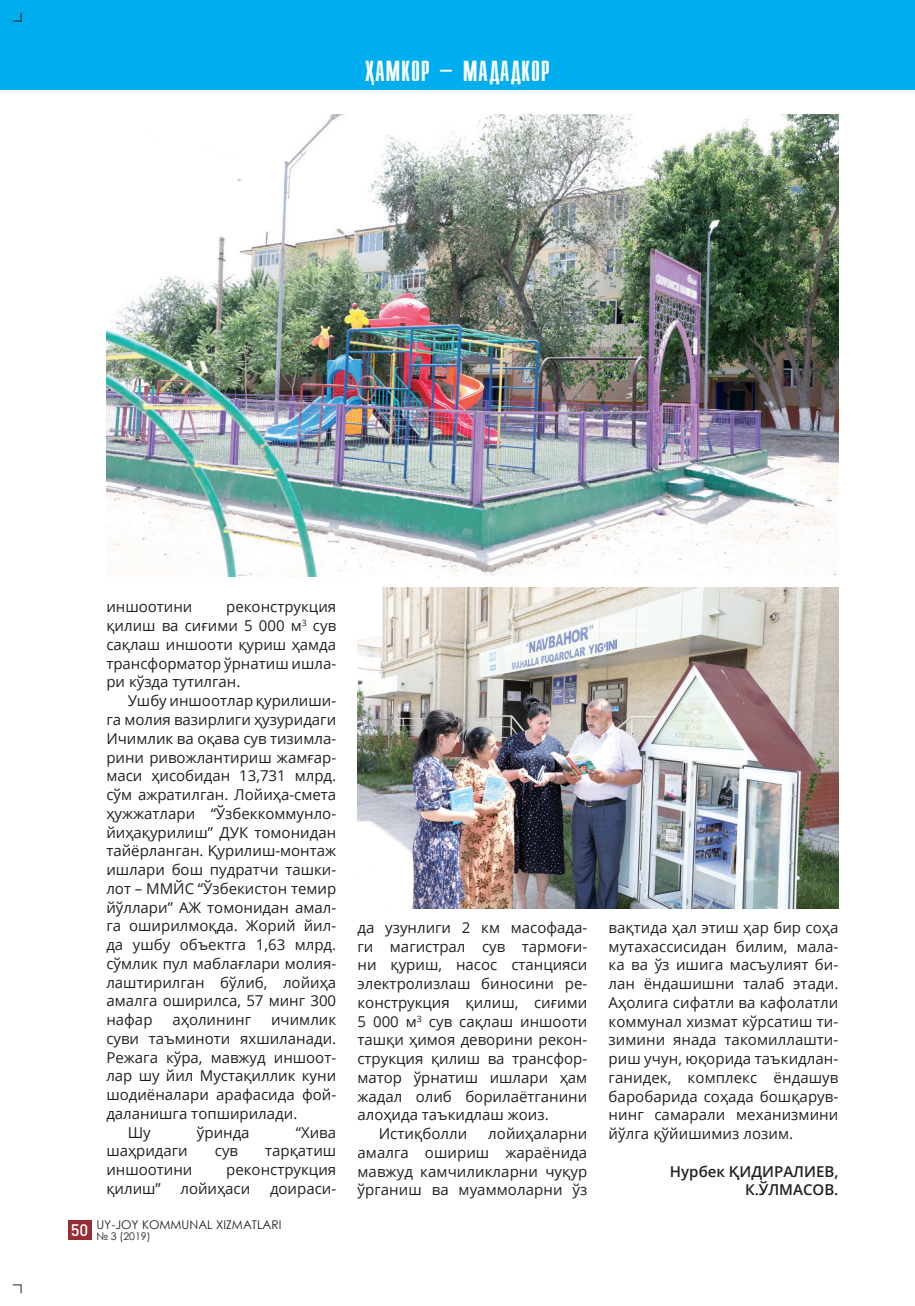
<style>
.page{position:relative;width:915px;height:1306px;background:#fff}
.page>*{position:absolute;margin:0;border:0;box-sizing:border-box;transform-origin:0 0}
.Rubrika{font:24px "Virtec Compact Uz";letter-spacing:.025em;color:#fff}
.t1{font:15px/18.8px "Open Sans";color:#231f20;text-align:justify}
.t2{font:600 15px/18.8px "Open Sans";color:#231f20;text-align:right}
.t3{font:12px "Century Gothic";color:#231f20}
.t4{font:10.5px "Century Gothic";color:#231f20}
.s1{font-family:"DIN Pro";font-weight:500;font-size:16.5px;color:#fff}
</style>
<div class="page">
<div style="left:0;top:0;width:914px;height:89px;background:#00aeef"></div>
<div style="left:68px;top:1219px;width:23px;height:20px;background:#962e33"></div>
<img style="left:106px;top:115px;width:732px;height:461px">
<img style="left:357px;top:587px;width:481px;height:321px">
<svg style="left:13px;top:13px;width:9px;height:9px"></svg>
<svg style="left:13px;top:1284px;width:9px;height:9px"></svg>
<p class="Rubrika" style="left:365px;top:56px;width:186px">²АМКОР – МАДАДКОР</p>
<p class="t1" style="left:106px;top:597px;width:231px;text-indent:120px">реконструкция қилиш ва сиғими 5 000 м<sup>3</sup> сув сақлаш иншооти қуриш ҳамда трансформатор ўрнатиш ишла&shy;ри кўзда тутилган.</p>
<p class="t1" style="left:106px;top:691px;width:231px;text-indent:21px">Ушбу иншоотлар қурилиши&shy;га молия вазирлиги ҳузуридаги Ичимлик ва оқава сув тизимла&shy;рини ривожлантириш жамғар&shy;маси ҳисобидан 13,731 млрд. сўм ажратилган. Лойиҳа-смета ҳужжатлари “Ўзбеккоммунло&shy;йиҳақурилиш” ДУК томонидан тайёрланган. Қурилиш-монтаж ишлари бош пудратчи ташки&shy;лот – ММЙС “Ўзбекистон темир йўллари” АЖ томонидан амал&shy;га оширилмоқда. Жорий йил&shy;да ушбу объектга 1,63 млрд. сўмлик пул маблағлари молия&shy;лаштирилган бўлиб, лойиҳа амалга оширилса, 57 минг 300 нафар</p>
<p class="t1" style="left:106px;top:597px;width:88px">иншоотини</p>
<p class="t1" style="left:172px;top:1009px;width:80px">аҳолининг</p>
<p class="t1" style="left:106px;top:1009px;width:231px;text-indent:165px">ичимлик суви таъминоти яхшиланади.<br>Режага кўра, мавжуд иншоот&shy;лар шу йил Мустақиллик куни шодиёналари арафасида фой&shy;даланишга топширилади.</p>
<p class="t1" style="left:128px;top:1122px;width:25px">Шу</p>
<p class="t1" style="left:197px;top:1122px;width:54px">ўринда</p>
<p class="t1" style="left:296px;top:1122px;width:42px">“Хива</p>
<p class="t1" style="left:106px;top:1141px;width:83px">шаҳридаги</p>
<p class="t1" style="left:215px;top:1141px;width:25px">сув</p>
<p class="t1" style="left:265px;top:1141px;width:72px">тарқатиш</p>
<p class="t1" style="left:106px;top:1159px;width:88px">иншоотини</p>
<p class="t1" style="left:226px;top:1159px;width:111px">реконструкция</p>
<p class="t1" style="left:106px;top:1178px;width:56px">қилиш”</p>
<p class="t1" style="left:180px;top:1178px;width:71px">лойиҳаси</p>
<p class="t1" style="left:270px;top:1178px;width:68px">доираси-</p>
<p class="t3" style="left:71px;top:1216px;width:212px"><span class="s1">50</span> UY-JOY KОMМUNAL XIZMATLARI</p>
<p class="t4" style="left:96px;top:1228px;width:56px">№ 3 (2019)</p>
<p class="t1" style="left:357px;top:917px;width:231px">да узунлиги 2 км масофада&shy;ги магистрал сув тармоғи&shy;ни қуриш, насос станцияси электролизлаш биносини ре&shy;конструкция қилиш, сиғими 5 000 м<sup>3</sup> сув сақлаш иншооти ташқи ҳимоя деворини рекон&shy;струкция қилиш ва трансфор&shy;матор ўрнатиш ишлари ҳам жадал олиб борилаётганини алоҳида таъкидлаш жоиз.</p>
<p class="t1" style="left:378px;top:1123px;width:90px">Истиқболли</p>
<p class="t1" style="left:357px;top:1123px;width:231px;text-indent:131px">лойиҳаларни амалга ошириш жараёнида мавжуд камчиликларни чуқур ўрганиш ва муаммоларни ўз</p>
<p class="t1" style="left:608px;top:917px;width:231px">вақтида ҳал этиш ҳар бир соҳа мутахассисидан билим, мала&shy;ка ва ўз ишига масъулият би&shy;лан ёндашишни талаб этади.<br>Аҳолига сифатли ва кафолатли коммунал хизмат кўрсатиш ти&shy;зимини янада такомиллашти&shy;риш учун, юқорида таъкидлан&shy;ганидек, комплекс ёндашув баробарида соҳада бошқарув&shy;нинг самарали механизмини йўлга қўйишимиз лозим.</p>
<p class="t2" style="left:669px;top:1161px;width:170px">Нурбек ҚИДИРАЛИЕВ,<br>К.ЎЛМАСОВ.</p>
</div>
